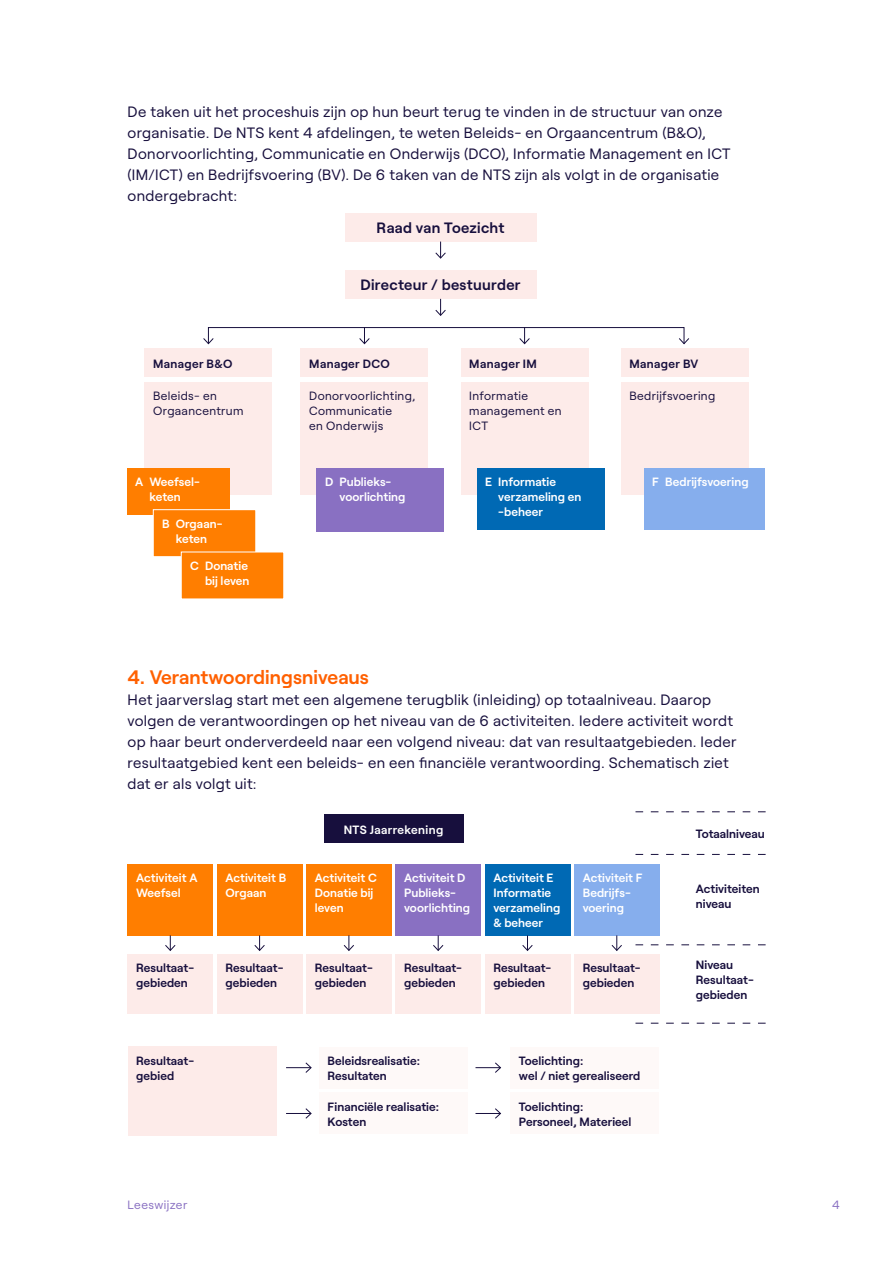
<style>
.page{position:relative;width:893px;height:1263px;background:#fff}
.page>*{position:absolute;margin:0;border:0;box-sizing:border-box;transform-origin:0 0}
.t1{font:600 19.5px "Roobert";letter-spacing:.005em;color:#ff6000}
.t2{font:15px/21px "Roobert";letter-spacing:.02em;color:#170f3d}
.t3{font:600 15px "Roobert";letter-spacing:.02em;color:#170f3d}
.t4{font:600 12px/15px "Roobert";letter-spacing:.005em;color:#170f3d}
.t5{font:600 12px/15px "Roobert";letter-spacing:.005em;color:#fff}
.t6{font:12px/15px "Roobert";letter-spacing:.03em;color:#170f3d}
.t7{font:600 12px "Roobert";letter-spacing:.03em;color:#170f3d}
.t8{font:600 12px "Roobert";letter-spacing:.03em;color:#fff}
.t9{font:12px "Roobert";letter-spacing:.04em;color:#8970c2}
</style>
<div class="page">
<div style="left:345px;top:213px;width:191px;height:29px;background:#fdebe9"></div>
<div style="left:345px;top:270px;width:191px;height:29px;background:#fdebe9"></div>
<div style="left:145px;top:348px;width:127px;height:29px;background:#fdebe9"></div>
<div style="left:145px;top:382px;width:127px;height:112px;background:#fdebe9"></div>
<div style="left:127px;top:468px;width:102px;height:47px;background:#ff7e00"></div>
<div style="left:153px;top:510px;width:103px;height:47px;background:#ff7e00"></div>
<div style="left:153px;top:509px;width:103px;height:48px;border:1px solid #fff"></div>
<div style="left:181px;top:552px;width:103px;height:47px;background:#ff7e00"></div>
<svg style="left:435px;top:242px;width:11px;height:17px"></svg>
<svg style="left:435px;top:299px;width:11px;height:17px"></svg>
<svg style="left:359px;top:329px;width:11px;height:16px"></svg>
<svg style="left:519px;top:329px;width:11px;height:16px"></svg>
<div style="left:208px;top:327px;width:476px;height:17px;border:1px solid #170f3d"></div>
<svg style="left:678px;top:337px;width:12px;height:8px"></svg>
<svg style="left:203px;top:337px;width:11px;height:8px"></svg>
<div style="left:301px;top:382px;width:127px;height:112px;background:#fdebe9"></div>
<div style="left:317px;top:468px;width:127px;height:63px;background:#8970c2"></div>
<div style="left:301px;top:348px;width:127px;height:29px;background:#fdebe9"></div>
<div style="left:461px;top:382px;width:127px;height:112px;background:#fdebe9"></div>
<div style="left:477px;top:468px;width:127px;height:62px;background:#0069b4"></div>
<div style="left:461px;top:348px;width:127px;height:29px;background:#fdebe9"></div>
<div style="left:621px;top:382px;width:127px;height:112px;background:#fdebe9"></div>
<div style="left:644px;top:468px;width:121px;height:62px;background:#86aeed"></div>
<div style="left:621px;top:348px;width:127px;height:29px;background:#fdebe9"></div>
<div style="left:217px;top:864px;width:85px;height:71px;background:#ff7e00"></div>
<div style="left:324px;top:814px;width:139px;height:29px;background:#170f3d"></div>
<div style="left:128px;top:954px;width:85px;height:60px;background:#fdebe9"></div>
<div style="left:217px;top:954px;width:85px;height:60px;background:#fdebe9"></div>
<div style="left:306px;top:954px;width:85px;height:60px;background:#fdebe9"></div>
<div style="left:396px;top:954px;width:85px;height:60px;background:#fdebe9"></div>
<div style="left:485px;top:954px;width:85px;height:60px;background:#fdebe9"></div>
<div style="left:574px;top:954px;width:85px;height:60px;background:#fdebe9"></div>
<div style="left:128px;top:1047px;width:149px;height:89px;background:#fdebe9"></div>
<div style="left:510px;top:1047px;width:149px;height:41px;background:#fef9f8"></div>
<div style="left:510px;top:1093px;width:149px;height:41px;background:#fef9f8"></div>
<div style="left:319px;top:1047px;width:149px;height:41px;background:#fef9f8"></div>
<div style="left:319px;top:1093px;width:149px;height:41px;background:#fef9f8"></div>
<div style="left:128px;top:864px;width:85px;height:71px;background:#ff7e00"></div>
<div style="left:306px;top:864px;width:85px;height:71px;background:#ff7e00"></div>
<div style="left:396px;top:864px;width:85px;height:71px;background:#8970c2"></div>
<div style="left:485px;top:864px;width:85px;height:71px;background:#0069b4"></div>
<div style="left:574px;top:864px;width:85px;height:71px;background:#86aeed"></div>
<svg style="left:286px;top:1062px;width:26px;height:11px"></svg>
<svg style="left:475px;top:1062px;width:26px;height:11px"></svg>
<svg style="left:286px;top:1108px;width:26px;height:11px"></svg>
<svg style="left:475px;top:1108px;width:26px;height:11px"></svg>
<svg style="left:164px;top:935px;width:12px;height:16px"></svg>
<svg style="left:343px;top:935px;width:12px;height:16px"></svg>
<svg style="left:432px;top:935px;width:12px;height:16px"></svg>
<svg style="left:522px;top:935px;width:11px;height:16px"></svg>
<svg style="left:611px;top:935px;width:12px;height:16px"></svg>
<svg style="left:635px;top:854px;width:131px;height:1px"></svg>
<svg style="left:635px;top:944px;width:131px;height:1px"></svg>
<svg style="left:635px;top:1023px;width:131px;height:1px"></svg>
<svg style="left:635px;top:811px;width:131px;height:1px"></svg>
<svg style="left:254px;top:935px;width:11px;height:16px"></svg>
<p class="t2" style="left:128px;top:100px;width:604px">De taken uit het proceshuis zijn op hun beurt terug te vinden in de structuur van onze organisatie. De NTS kent 4 afdelingen, te weten Beleids- en Orgaancentrum (B&amp;O), Donorvoorlichting, Communicatie en Onderwijs (DCO), Informatie Management en ICT (IM/ICT) en Bedrijfsvoering (BV). De 6 taken van de NTS zijn als volgt in de organisatie ondergebracht:</p>
<p class="t3" style="left:377px;top:216px;width:129px">Raad van Toezicht</p>
<p class="t7" style="left:153px;top:354px;width:81px">Manager B&amp;O</p>
<p class="t6" style="left:153px;top:387px;width:92px">Beleids- en<br>Orgaancentrum</p>
<p class="t5" style="left:135px;top:473px;width:66px;text-align:center">A Weefsel&shy;keten</p>
<p class="t5" style="left:162px;top:515px;width:62px;text-align:center">B Orgaan&shy;keten</p>
<p class="t5" style="left:190px;top:558px;width:61px;text-align:right">C Donatie bij leven</p>
<p class="t3" style="left:360px;top:273px;width:162px">Directeur / bestuurder</p>
<p class="t7" style="left:309px;top:354px;width:82px">Manager DCO</p>
<p class="t7" style="left:469px;top:354px;width:69px">Manager IM</p>
<p class="t7" style="left:629px;top:354px;width:71px">Manager BV</p>
<p class="t6" style="left:309px;top:387px;width:108px">Donorvoorlichting,<br>Communicatie<br>en Onderwijs</p>
<p class="t6" style="left:469px;top:387px;width:94px">Informatie management en<br>ICT</p>
<p class="t6" style="left:629px;top:387px;width:87px">Bedrijfsvoering</p>
<p class="t5" style="left:340px;top:473px;width:67px;text-indent:-14px">D Publieks&shy;voorlichting</p>
<p class="t5" style="left:498px;top:473px;width:85px;text-indent:-13px">E Informatie verzameling en -beheer</p>
<p class="t5" style="left:652px;top:473px;width:98px">F Bedrijfsvoering</p>
<h1 class="t1" style="left:128px;top:662px;width:243px">4. Verantwoordingsniveaus</h1>
<p class="t2" style="left:128px;top:688px;width:611px">Het jaarverslag start met een algemene terugblik (inleiding) op totaalniveau. Daarop volgen de verantwoordingen op het niveau van de 6 activiteiten. Iedere activiteit wordt op haar beurt onderverdeeld naar een volgend niveau: dat van resultaatgebieden. Ieder resultaatgebied kent een beleids- en een financiële verantwoording. Schematisch ziet dat er als volgt uit:</p>
<p class="t8" style="left:344px;top:820px;width:101px">NTS Jaarrekening</p>
<p class="t5" style="left:136px;top:869px;width:63px">Activiteit A<br>Weefsel</p>
<p class="t5" style="left:315px;top:869px;width:63px">Activiteit C<br>Donatie bij leven</p>
<p class="t5" style="left:404px;top:869px;width:67px">Activiteit D<br>Publieks&shy;voorlichting</p>
<p class="t5" style="left:493px;top:869px;width:68px">Activiteit E<br>Informatie verzameling &amp; beheer</p>
<p class="t5" style="left:583px;top:869px;width:61px">Activiteit F<br>Bedrijfs&shy;voering</p>
<p class="t5" style="left:226px;top:869px;width:62px">Activiteit B<br>Orgaan</p>
<p class="t4" style="left:136px;top:959px;width:59px">Resultaat&shy;gebieden</p>
<p class="t4" style="left:226px;top:959px;width:59px">Resultaat&shy;gebieden</p>
<p class="t4" style="left:315px;top:959px;width:59px">Resultaat&shy;gebieden</p>
<p class="t4" style="left:404px;top:959px;width:59px">Resultaat&shy;gebieden</p>
<p class="t4" style="left:493px;top:959px;width:59px">Resultaat&shy;gebieden</p>
<p class="t4" style="left:583px;top:959px;width:59px">Resultaat&shy;gebieden</p>
<p class="t4" style="left:136px;top:1052px;width:59px">Resultaat&shy;gebied</p>
<p class="t4" style="left:519px;top:1052px;width:123px">Toelichting:<br>wel / niet gerealiseerd</p>
<p class="t4" style="left:519px;top:1098px;width:114px">Toelichting:<br>Personeel, Materieel</p>
<p class="t4" style="left:328px;top:1052px;width:94px">Beleidsrealisatie:<br>Resultaten</p>
<p class="t4" style="left:328px;top:1098px;width:113px">Financiële realisatie:<br>Kosten</p>
<p class="t4" style="left:696px;top:825px;width:70px">Totaalniveau</p>
<p class="t4" style="left:696px;top:880px;width:65px">Activiteiten niveau</p>
<p class="t4" style="left:696px;top:957px;width:59px">Niveau<br>Resultaat&shy;gebieden</p>
<p class="t9" style="left:128px;top:1195px;width:61px">Leeswijzer</p>
<p class="t9" style="left:832px;top:1195px;width:9px">4</p>
</div>
